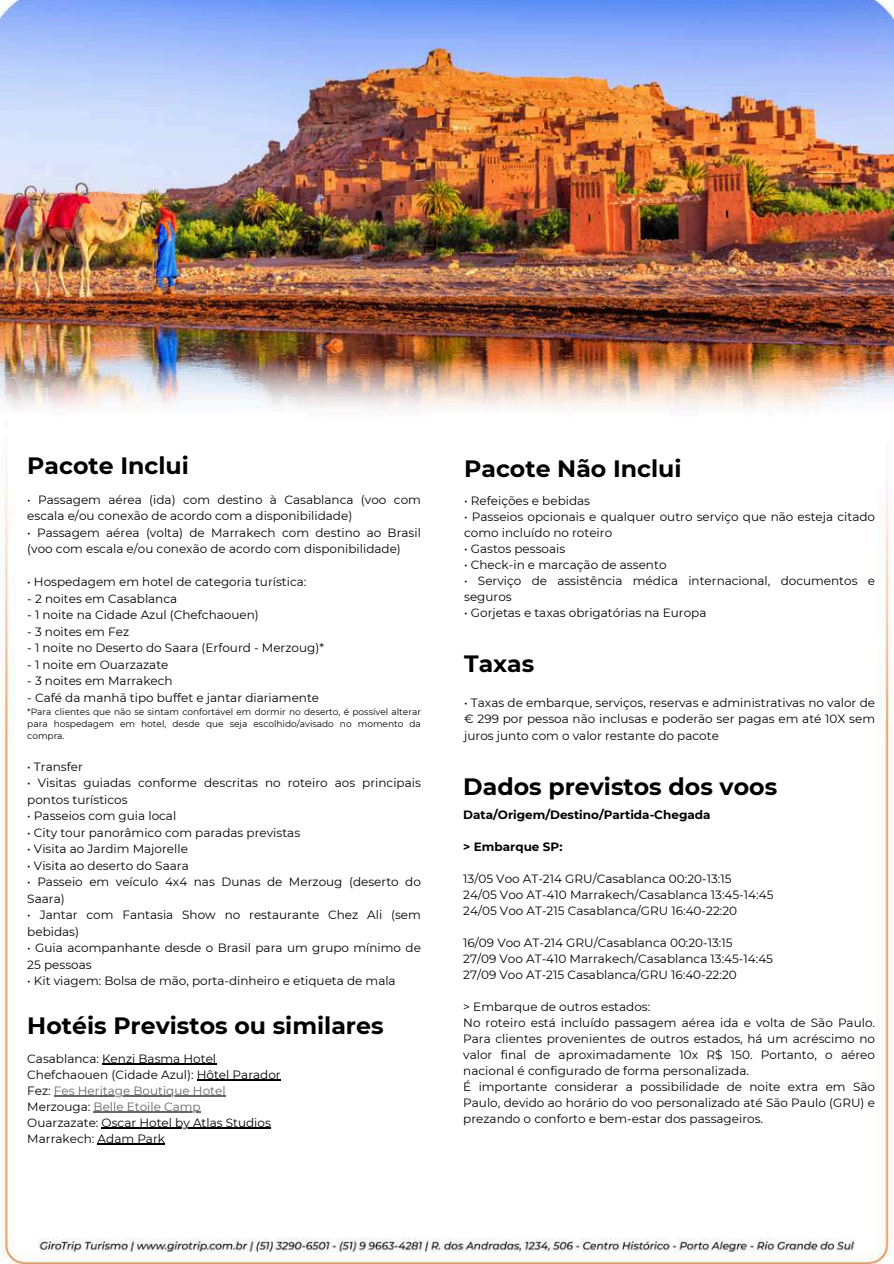
<style>
.page{position:relative;width:894px;height:1264px;background:#fff}
.page>*{position:absolute;margin:0;border:0;box-sizing:border-box;transform-origin:0 0}
.t1{font:700 23.55px "Montserrat";color:#000}
.t2{font:12px/16px "Montserrat";color:#000}
.t3{font:700 12px "Montserrat";color:#000}
.t4{font:9px/12px "Montserrat";color:#000;text-align:justify}
.s1{color:#666}
</style>
<div class="page">
<img style="left:0;top:0;width:893px;height:1263px">
<hr style="left:102px;top:1063px;width:114px;height:1px;background:#000">
<hr style="left:197px;top:1079px;width:84px;height:1px;background:#000">
<hr style="left:54px;top:1095px;width:171px;height:1px;background:#666">
<hr style="left:94px;top:1111px;width:107px;height:1px;background:#666">
<hr style="left:102px;top:1127px;width:169px;height:1px;background:#000">
<hr style="left:98px;top:1143px;width:67px;height:1px;background:#000">
<h1 class="t1" style="left:27px;top:451px;width:163px">Pacote Inclui</h1>
<p class="t2" style="left:27px;top:491px;width:395px;line-height:16.5px">• Passagem aérea (ida) com destino à Casablanca (voo com escala e/ou conexão de acordo com a disponibilidade)</p>
<p class="t2" style="left:27px;top:524px;width:395px;line-height:16.5px">• Passagem aérea (volta) de Marrakech com destino ao Brasil (voo com escala e/ou conexão de acordo com disponibilidade)</p>
<p class="t2" style="left:27px;top:573px;width:280px">• Hospedagem em hotel de categoria turística:</p>
<p class="t2" style="left:27px;top:590px;width:151px">- 2 noites em Casablanca</p>
<p class="t2" style="left:27px;top:606px;width:233px">- 1 noite na Cidade Azul (Chefchaouen)</p>
<p class="t2" style="left:27px;top:623px;width:103px">- 3 noites em Fez</p>
<p class="t2" style="left:27px;top:639px;width:298px">- 1 noite no Deserto do Saara (Erfourd - Merzoug)*</p>
<p class="t2" style="left:27px;top:656px;width:143px">- 1 noite em Ouarzazate</p>
<p class="t2" style="left:27px;top:672px;width:147px">- 3 noites em Marrakech</p>
<p class="t2" style="left:27px;top:689px;width:293px">- Café da manhã tipo buffet e jantar diariamente</p>
<p class="t4" style="left:27px;top:706px;width:395px">*Para clientes que não se sintam confortável em dormir no deserto, é possível alterar para hospedagem em hotel, desde que seja escolhido/avisado no momento da compra.</p>
<p class="t2" style="left:27px;top:758px;width:57px">• Transfer</p>
<p class="t2" style="left:27px;top:774px;width:395px;line-height:16.5px">• Visitas guiadas conforme descritas no roteiro aos principais pontos turísticos</p>
<p class="t2" style="left:27px;top:807px;width:150px">• Passeios com guia local</p>
<p class="t2" style="left:27px;top:824px;width:274px">• City tour panorâmico com paradas previstas</p>
<p class="t2" style="left:27px;top:840px;width:162px">• Visita ao Jardim Majorelle</p>
<p class="t2" style="left:27px;top:857px;width:163px">• Visita ao deserto do Saara</p>
<p class="t2" style="left:27px;top:873px;width:395px;line-height:16.5px">• Passeio em veículo 4x4 nas Dunas de Merzoug (deserto do<br>Saara)</p>
<p class="t2" style="left:27px;top:906px;width:395px;line-height:16.5px">• Jantar com Fantasia Show no restaurante Chez Ali (sem bebidas)</p>
<p class="t2" style="left:27px;top:939px;width:395px;line-height:16.5px">• Guia acompanhante desde o Brasil para um grupo mínimo de<br>25 pessoas</p>
<p class="t2" style="left:27px;top:972px;width:370px">• Kit viagem: Bolsa de mão, porta-dinheiro e etiqueta de mala</p>
<h1 class="t1" style="left:27px;top:1010px;width:357px">Hotéis Previstos ou similares</h1>
<p class="t2" style="left:27px;top:1050px;width:255px">Casablanca: Kenzi Basma Hotel<br>Chefchaouen (Cidade Azul): Hôtel Parador<br>Fez: <span class="s1">Fes Heritage Boutique Hotel<br></span>Merzouga: <span class="s1">Belle Etoile Camp<br></span>Ouarzazate: Oscar Hotel by Atlas Studios<br>Marrakech: Adam Park</p>
<h1 class="t1" style="left:464px;top:454px;width:219px">Pacote Não Inclui</h1>
<p class="t2" style="left:464px;top:492px;width:127px">• Refeições e bebidas</p>
<p class="t2" style="left:464px;top:508px;width:412px">• Passeios opcionais e qualquer outro serviço que não esteja citado como incluído no roteiro</p>
<p class="t2" style="left:464px;top:540px;width:103px">• Gastos pessoais</p>
<p class="t2" style="left:464px;top:556px;width:204px">• Check-in e marcação de assento</p>
<p class="t2" style="left:464px;top:572px;width:412px">• Serviço de assistência médica internacional, documentos e seguros</p>
<p class="t2" style="left:464px;top:604px;width:244px">• Gorjetas e taxas obrigatórias na Europa</p>
<h1 class="t1" style="left:464px;top:649px;width:72px">Taxas</h1>
<p class="t2" style="left:464px;top:695px;width:412px;text-align:justify">• Taxas de embarque, serviços, reservas e administrativas no valor de € 299 por pessoa não inclusas e poderão ser pagas em até 10X sem juros junto com o valor restante do pacote</p>
<h1 class="t1" style="left:463px;top:772px;width:315px">Dados previstos dos voos</h1>
<p class="t3" style="left:463px;top:807px;width:249px">Data/Origem/Destino/Partida-Chegada</p>
<p class="t3" style="left:463px;top:839px;width:101px">&gt; Embarque SP:</p>
<p class="t2" style="left:463px;top:870px;width:311px">13/05 Voo AT-214 GRU/Casablanca 00:20-13:15<br>24/05 Voo AT-410 Marrakech/Casablanca 13:45-14:45<br>24/05 Voo AT-215 Casablanca/GRU 16:40-22:20</p>
<p class="t2" style="left:463px;top:934px;width:311px">16/09 Voo AT-214 GRU/Casablanca 00:20-13:15<br>27/09 Voo AT-410 Marrakech/Casablanca 13:45-14:45<br>27/09 Voo AT-215 Casablanca/GRU 16:40-22:20</p>
<p class="t2" style="left:463px;top:998px;width:413px">&gt; Embarque de outros estados:<br>No roteiro está incluído passagem aérea ida e volta de São Paulo.<br>Para clientes provenientes de outros estados, há um acréscimo no valor final de aproximadamente 10x R$ 150. Portanto, o aéreo nacional é configurado de forma personalizada.<br>É importante considerar a possibilidade de noite extra em São Paulo, devido ao horário do voo personalizado até São Paulo (GRU) e prezando o conforto e bem-estar dos passageiros.</p>
</div>
